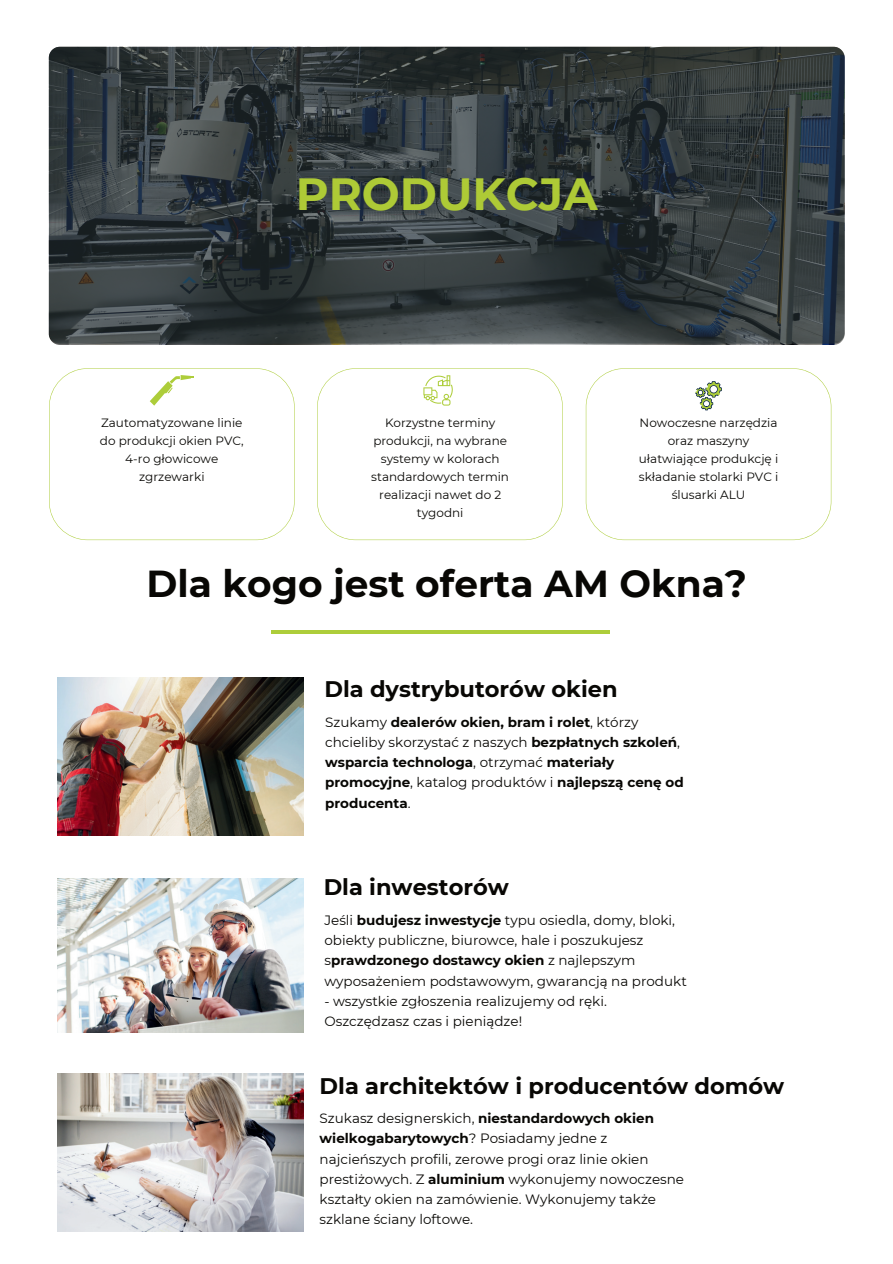
<style>
.page{position:relative;width:893px;height:1264px;background:#fff}
.page>*{position:absolute;margin:0;border:0;box-sizing:border-box;transform-origin:0 0}
.t1{font:700 45px "Montserrat";color:#aeca36}
.t2{font:700 37.5px "Montserrat";color:#080704}
.t3{font:700 22.5px "Montserrat";color:#080704}
.t4{font:13.5px/20.2px "Montserrat";color:#080704}
.t5{font:700 13.5px/20.2px "Montserrat";color:#080704}
.t6{font:12px/18px "Montserrat";color:#080704;text-align:center}
.s1{font-weight:400}
.s2{font-weight:700}
</style>
<div class="page">
<svg style="left:585px;top:368px;width:246px;height:172px"></svg>
<svg style="left:317px;top:368px;width:245px;height:172px"></svg>
<svg style="left:49px;top:368px;width:245px;height:172px"></svg>
<img style="left:57px;top:678px;width:246px;height:157px">
<img style="left:57px;top:878px;width:246px;height:153px">
<img style="left:57px;top:1073px;width:246px;height:157px">
<svg style="left:49px;top:47px;width:795px;height:297px"></svg>
<hr style="left:271px;top:630px;width:338px;height:3px;background:#adcd3a">
<h1 class="t1" style="left:296px;top:162px;width:303px">PRODUKCJA</h1>
<p class="t6" style="left:100px;top:413px;width:145px">Zautomatyzowane linie do produkcji okien PVC,<br>4-ro głowicowe zgrzewarki</p>
<p class="t6" style="left:638px;top:413px;width:141px">Nowoczesne narzędzia oraz maszyny ułatwiające produkcję i składanie stolarki PVC i ślusarki ALU</p>
<p class="t6" style="left:371px;top:413px;width:139px">Korzystne terminy produkcji, na wybrane systemy w kolorach standardowych termin realizacji nawet do 2 tygodni</p>
<h2 class="t2" style="left:146px;top:557px;width:602px">Dla kogo jest oferta AM Okna?</h2>
<h3 class="t3" style="left:324px;top:673px;width:295px">Dla dystrybutorów okien</h3>
<p class="t5" style="left:325px;top:711px;width:360px"><span class="s1">Szukamy</span> dealerów okien, bram i rolet<span class="s1">, którzy chcieliby skorzystać z naszych</span> bezpłatnych szkoleń<span class="s1">, </span>wsparcia technologa<span class="s1">, otrzymać</span> materiały promocyjne<span class="s1">, katalog produktów i</span> najlepszą cenę od producenta<span class="s1">.</span></p>
<h3 class="t3" style="left:323px;top:871px;width:187px">Dla inwestorów</h3>
<p class="t4" style="left:324px;top:909px;width:364px">Jeśli <span class="s2">budujesz inwestycje</span> typu osiedla, domy, bloki, obiekty publiczne, biurowce, hale i poszukujesz s<span class="s2">prawdzonego dostawcy okien</span> z najlepszym wyposażeniem podstawowym, gwarancją na produkt</p>
<p class="t4" style="left:324px;top:990px;width:284px">- wszystkie zgłoszenia realizujemy od ręki.<br>Oszczędzasz czas i pieniądze!</p>
<h3 class="t3" style="left:319px;top:1069px;width:466px">Dla architektów i producentów domów</h3>
<p class="t4" style="left:319px;top:1107px;width:366px">Szukasz designerskich, <span class="s2">niestandardowych okien wielkogabarytowych</span>? Posiadamy jedne z najcieńszych profili, zerowe progi oraz linie okien prestiżowych. Z <span class="s2">aluminium</span> wykonujemy nowoczesne kształty okien na zamówienie. Wykonujemy także szklane ściany loftowe.</p>
</div>
